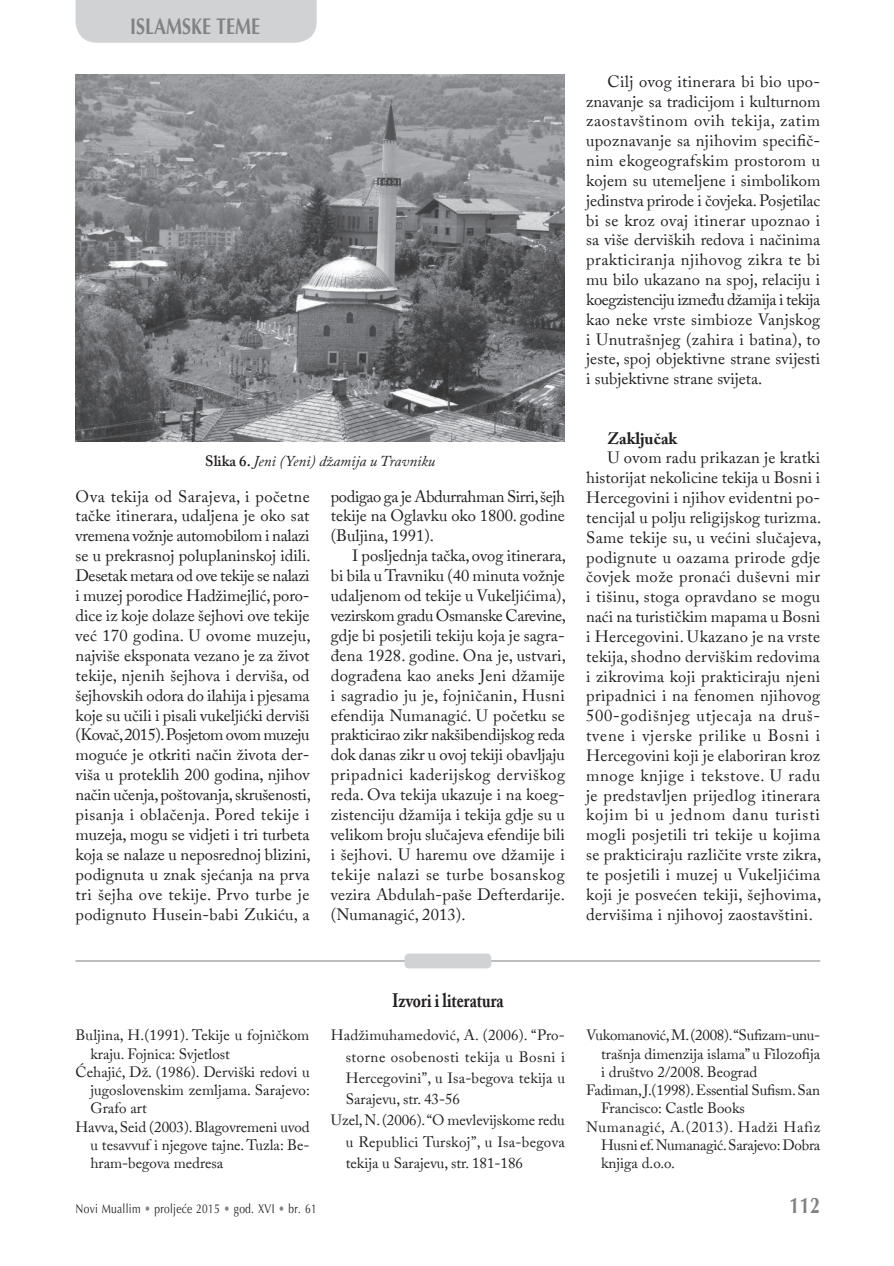
<style>
.page{position:relative;width:894px;height:1266px;background:#fff}
.page>*{position:absolute;margin:0;border:0;box-sizing:border-box;transform-origin:0 0}
.t1{font:700 22.5px "Optima";color:#808285;scale:.8 1}
.t2{font:700 19.5px "Adobe Caslon Pro";color:#231f20;scale:.8 1}
.t3{font:16.5px/20px "Adobe Caslon Pro";letter-spacing:.015em;color:#231f20;text-align:justify}
.t4{font:700 16.5px "Adobe Caslon Pro";color:#231f20}
.t5{font:15px "Adobe Caslon Pro";color:#231f20}
.t6{font:15px "Adobe Caslon Pro";letter-spacing:-.02em;color:#231f20}
.t7{font:italic 15px "Adobe Caslon Pro";color:#231f20}
.t8{font:15px "Adobe Caslon Pro";letter-spacing:.02em;color:#231f20}
.t9{font:15px "Adobe Caslon Pro";letter-spacing:.035em;color:#231f20}
.t10{font:15px "Adobe Caslon Pro";letter-spacing:.04em;color:#231f20}
.t11{font:12.75px "Optima";letter-spacing:.03em;color:#231f20;scale:.8 1}
.s1{font-weight:600;font-style:normal}
.s2{font-style:italic}
.s3{color:#808285}
</style>
<div class="page">
<div style="left:76px;top:0;width:240px;height:43px;background:#d1d2d4"></div>
<img style="left:76px;top:75px;width:488px;height:366px">
<hr style="left:76px;top:960px;width:744px;height:1px;background:#a8a9ad">
<div style="left:404px;top:953px;width:87px;height:15px;background:#d1d2d4;border-radius:4px"></div>
<h1 class="t1" style="left:130px;top:12px;width:164px">ISLAMSKE TEME</h1>
<p class="t7" style="left:205px;top:452px;width:231px"><span class="s1">Slika 6.</span> Jeni (Yeni) džamija u Travniku</p>
<p class="t3" style="left:76px;top:486px;width:237px">Ova tekija od Sarajeva, i početne tačke itinerara, udaljena je oko sat vremena vožnje automobilom i nalazi se u prekrasnoj poluplaninskoj idili.<br>Desetak metara od ove tekije se nalazi i muzej porodice Hadžimejlić, poro&shy;dice iz koje dolaze šejhovi ove tekije već 170 godina. U ovome muzeju, najviše eksponata vezano je za život tekije, njenih šejhova i derviša, od šejhovskih odora do ilahija i pjesama koje su učili i pisali vukeljićki derviši (Kovač, 2015). Posjetom ovom muzeju moguće je otkriti način života der&shy;viša u proteklih 200 godina, njihov način učenja, poštovanja, skrušenosti, pisanja i oblačenja. Pored tekije i muzeja, mogu se vidjeti i tri turbeta koja se nalaze u neposrednoj blizini, podignuta u znak sjećanja na prva tri šejha ove tekije. Prvo turbe je podignuto Husein-babi Zukiću, a</p>
<p class="t3" style="left:331px;top:486px;width:235px">podigao ga je Abdurrahman Sirri, šejh tekije na Oglavku oko 1800. godine (Buljina, 1991).</p>
<p class="t3" style="left:331px;top:545px;width:237px;text-indent:21px">I posljednja tačka, ovog itinerara, bi bila u Travniku (40 minuta vožnje udaljenom od tekije u Vukeljićima), vezirskom gradu Osmanske Carevine, gdje bi posjetili tekiju koja je sagra&shy;đena 1928. godine. Ona je, ustvari, dograđena kao aneks Jeni džamije i sagradio ju je, fojničanin, Husni efendija Numanagić. U početku se prakticirao zikr nakšibendijskog reda dok danas zikr u ovoj tekiji obavljaju pripadnici kaderijskog derviškog reda. Ova tekija ukazuje i na koeg&shy;zistenciju džamija i tekija gdje su u velikom broju slučajeva efendije bili i šejhovi. U haremu ove džamije i tekije nalazi se turbe bosanskog vezira Abdulah-paše Defterdarije. (Numanagić, 2013).</p>
<p class="t3" style="left:586px;top:71px;width:236px;text-indent:21px">Cilj ovog itinerara bi bio upo&shy;znavanje sa tradicijom i kulturnom zaostavštinom ovih tekija, zatim upoznavanje sa njihovim specifič&shy;nim ekogeografskim prostorom u kojem su utemeljene i simbolikom jedinstva prirode i čovjeka. Posjetilac bi se kroz ovaj itinerar upoznao i sa više derviških redova i načinima prakticiranja njihovog zikra te bi mu bilo ukazano na spoj, relaciju i koegzistenciju između džamija i tekija kao neke vrste simbioze Vanjskog i Unutrašnjeg (zahira i batina), to jeste, spoj objektivne strane svijesti i subjektivne strane svijeta.</p>
<p class="t4" style="left:607px;top:428px;width:71px">Zaključak</p>
<p class="t3" style="left:586px;top:448px;width:237px;text-indent:21px">U ovom radu prikazan je kratki historijat nekolicine tekija u Bosni i Hercegovini i njihov evidentni po&shy;tencijal u polju religijskog turizma.<br>Same tekije su, u većini slučajeva, podignute u oazama prirode gdje čovjek može pronaći duševni mir i tišinu, stoga opravdano se mogu naći na turističkim mapama u Bosni i Hercegovini. Ukazano je na vrste tekija, shodno derviškim redovima i zikrovima koji prakticiraju njeni pripadnici i na fenomen njihovog 500-godišnjeg utjecaja na druš&shy;tvene i vjerske prilike u Bosni i Hercegovini koji je elaboriran kroz mnoge knjige i tekstove. U radu je predstavljen prijedlog itinerara kojim bi u jednom danu turisti mogli posjetili tri tekije u kojima se prakticiraju različite vrste zikra, te posjetili i muzej u Vukeljićima koji je posvećen tekiji, šejhovima, dervišima i njihovoj zaostavštini.</p>
<p class="t5" style="left:76px;top:1026px;width:235px">Buljina, H.(1991). Tekije u fojničkom</p>
<p class="t5" style="left:90px;top:1044px;width:141px">kraju. Fojnica: Svjetlost</p>
<p class="t5" style="left:76px;top:1062px;width:235px">Ćehajić, Dž. (1986). Derviški redovi u</p>
<p class="t5" style="left:90px;top:1081px;width:221px">jugoslovenskim zemljama. Sarajevo:</p>
<p class="t5" style="left:90px;top:1099px;width:58px">Grafo art</p>
<p class="t5" style="left:76px;top:1117px;width:235px">Havva, Seid (2003). Blagovremeni uvod</p>
<p class="t5" style="left:90px;top:1135px;width:220px">u tesavvuf i njegove tajne. Tuzla: Be-</p>
<p class="t5" style="left:90px;top:1153px;width:134px">hram-begova medresa</p>
<p class="t2" style="left:392px;top:988px;width:141px">Izvori i literatura</p>
<p class="t5" style="left:331px;top:1026px;width:235px">Hadžimuhamedović, A. (2006). “Pro-</p>
<p class="t9" style="left:346px;top:1047px;width:221px">storne osobenosti tekija u Bosni i</p>
<p class="t5" style="left:346px;top:1068px;width:221px">Hercegovini”, u Isa-begova tekija u</p>
<p class="t5" style="left:346px;top:1090px;width:116px">Sarajevu, str. 43-56</p>
<p class="t5" style="left:331px;top:1111px;width:235px">Uzel, N. (2006). “O mevlevijskome redu</p>
<p class="t8" style="left:346px;top:1132px;width:221px">u Republici Turskoj”, u Isa-begova</p>
<p class="t5" style="left:346px;top:1153px;width:179px">tekija u Sarajevu, str. 181-186</p>
<p class="t6" style="left:586px;top:1026px;width:235px">Vukomanović, M. (2008). “Sufizam-unu-</p>
<p class="t5" style="left:601px;top:1044px;width:220px">trašnja dimenzija islama” u Filozofija</p>
<p class="t5" style="left:601px;top:1062px;width:158px">i društvo 2/2008. Beograd</p>
<p class="t5" style="left:586px;top:1081px;width:235px">Fadiman, J.(1998). Essential Sufism. San</p>
<p class="t5" style="left:601px;top:1099px;width:145px">Francisco: Castle Books</p>
<p class="t10" style="left:586px;top:1117px;width:235px">Numanagić, A<span class="s2">.</span>(2013). Hadži Hafiz</p>
<p class="t6" style="left:601px;top:1135px;width:221px">Husni ef. Numanagić. Sarajevo: Dobra</p>
<p class="t5" style="left:601px;top:1153px;width:75px">knjiga d.o.o.</p>
<p class="t11" style="left:76px;top:1200px;width:303px">Novi Muallim <span class="s3">•</span> proljeće 2015 <span class="s3">•</span> god. XVI <span class="s3">•</span> br. 61</p>
<h1 class="t1" style="left:789px;top:1190px;width:40px">112</h1>
</div>
